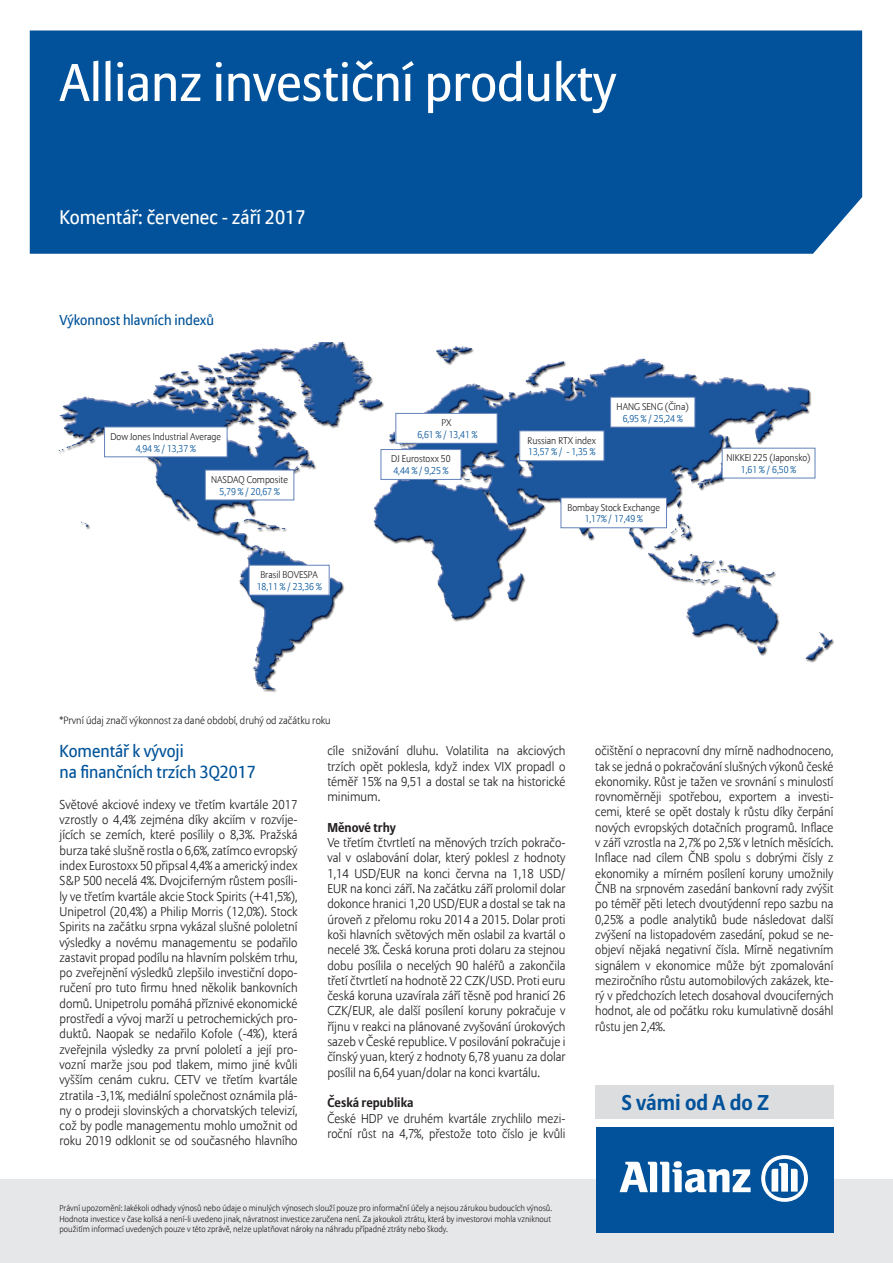
<style>
.page{position:relative;width:893px;height:1263px;background:#fff}
.page>*{position:absolute;margin:0;border:0;box-sizing:border-box;transform-origin:0 0}
.t1{font:52.5px "Allianz Sans";color:#fff}
.t2{font:700 21.3px "Allianz Sans";color:#01529a}
.t3{font:19.5px "Allianz Sans";color:#fff}
.t4{font:17.25px/20.7px "Allianz Sans";color:#015399}
.t5{font:14.25px "Allianz Sans";color:#015399}
.t6{font:300 12.75px/15.3px "Allianz Sans";color:#231f20;text-align:justify}
.t7{font:700 12.75px "Allianz Sans";color:#231f20}
.t8{font:300 10.5px "Allianz Sans";color:#231f20}
.t9{font:300 9.75px/11.7px "Allianz Sans";color:#231f20;text-align:center}
.t10{font:300 9.75px "Allianz Sans";color:#015399}
.t11{font:300 9.75px/11.7px "Allianz Sans";color:#01529a;text-align:center}
.t12{font:300 8.7px/10.4px "Allianz Sans";color:#231f20}
.s1{color:#01529a}
.s2{color:#015399}
.s3{color:#231f20}
</style>
<div class="page">
<div style="left:0;top:1179px;width:893px;height:84px;background:#e6e7e9"></div>
<div style="left:595px;top:1085px;width:238px;height:33px;background:#dcdddf"></div>
<div style="left:596px;top:1127px;width:237px;height:105px;background:#01529a"></div>
<svg style="left:620px;top:1161px;width:131px;height:31px"></svg>
<svg style="left:761px;top:1155px;width:47px;height:47px"></svg>
<div style="left:30px;top:30px;width:832px;height:224px;background:#01529a"></div>
<img style="left:58px;top:342px;width:775px;height:350px">
<div style="left:105px;top:427px;width:122px;height:30px;background:#fff"></div>
<div style="left:104px;top:427px;width:123px;height:30px;border:1px solid #6282b9"></div>
<div style="left:205px;top:470px;width:89px;height:30px;background:#fff"></div>
<div style="left:249px;top:565px;width:80px;height:30px;background:#fff"></div>
<div style="left:249px;top:565px;width:81px;height:30px;border:1px solid #6282b9"></div>
<div style="left:396px;top:413px;width:101px;height:30px;background:#fff"></div>
<div style="left:395px;top:413px;width:102px;height:31px;border:1px solid #6282b9"></div>
<div style="left:381px;top:449px;width:80px;height:30px;background:#fff"></div>
<div style="left:381px;top:449px;width:80px;height:31px;border:1px solid #6282b9"></div>
<div style="left:520px;top:431px;width:84px;height:30px;background:#fff"></div>
<div style="left:519px;top:430px;width:85px;height:31px;border:1px solid #6282b9"></div>
<div style="left:611px;top:397px;width:84px;height:30px;background:#fff"></div>
<div style="left:610px;top:397px;width:85px;height:30px;border:1px solid #6282b9"></div>
<div style="left:561px;top:498px;width:105px;height:30px;background:#fff"></div>
<div style="left:561px;top:497px;width:106px;height:31px;border:1px solid #6282b9"></div>
<div style="left:722px;top:448px;width:93px;height:30px;background:#fff"></div>
<div style="left:722px;top:448px;width:93px;height:30px;border:1px solid #6282b9"></div>
<h1 class="t1" style="left:60px;top:51px;width:558px">Allianz investiční produkty</h1>
<h3 class="t3" style="left:60px;top:206px;width:248px">Komentář: červenec - září 2017</h3>
<p class="t5" style="left:60px;top:312px;width:156px">Výkonnost hlavních indexů</p>
<p class="t9" style="left:111px;top:431px;width:112px">Dow Jones Industrial Average<br><span class="s1">4,94</span> <span class="s2">% / 13,37 %</span></p>
<p class="t9" style="left:211px;top:474px;width:78px">NASDAQ Composite<br><span class="s1">5,79</span> <span class="s2">% /</span> <span class="s1">20,67 %</span></p>
<p class="t9" style="left:257px;top:569px;width:66px">Brasil BOVESPA<br><span class="s1">18,11</span> <span class="s2">% /</span> <span class="s1">23,36</span> <span class="s2">%</span></p>
<p class="t8" style="left:60px;top:714px;width:273px">*První údaj značí výkonnost za dané období, druhý od začátku roku</p>
<p class="t11" style="left:417px;top:417px;width:62px"><span class="s3">PX<br></span>6,61 % <span class="s2">/</span> 13,41 %</p>
<p class="t9" style="left:391px;top:454px;width:61px;text-align:left">DJ Eurostoxx 50<br><span class="s1">4,44 %</span> <span class="s2">/</span> <span class="s1">9,25 %</span></p>
<p class="t9" style="left:528px;top:435px;width:70px">Russian RTX index</p>
<p class="t10" style="left:528px;top:446px;width:69px">13,57 % / - 1,35 %</p>
<p class="t9" style="left:617px;top:401px;width:74px">HANG SENG (Čína)</p>
<p class="t10" style="left:623px;top:412px;width:62px">6,95 % / 25,24 %</p>
<p class="t9" style="left:567px;top:502px;width:94px">Bombay Stock Exchange<br><span class="s2">1,17% /</span> <span class="s1">17,49</span> <span class="s2">%</span></p>
<p class="t9" style="left:726px;top:452px;width:86px">NIKKEI 225 (Japonsko)<br><span class="s1">1,61</span> <span class="s2">% / 6,50 %</span></p>
<h3 class="t4" style="left:60px;top:742px;width:198px">Komentář k vývoji<br>na finančních trzích 3Q2017</h3>
<p class="t6" style="left:60px;top:797px;width:240px">Světové akciové indexy ve třetím kvartále 2017 vzrostly o 4,4% zejména díky akciím v rozvíje&shy;jících se zemích, které posílily o 8,3%. Pražská burza také slušně rostla o 6,6%, zatímco evropský index Eurostoxx 50 připsal 4,4% a americký index S&amp;P 500 necelá 4%. Dvojciferným růstem posíli&shy;ly ve třetím kvartále akcie Stock Spirits (+41,5%), Unipetrol (20,4%) a Philip Morris (12,0%). Stock Spirits na začátku srpna vykázal slušné pololetní výsledky a novému managementu se podařilo zastavit propad podílu na hlavním polském trhu, po zveřejnění výsledků zlepšilo investiční dopo&shy;ručení pro tuto firmu hned několik bankovních domů. Unipetrolu pomáhá příznivé ekonomické prostředí a vývoj marží u petrochemických pro&shy;duktů. Naopak se nedařilo Kofole (-4%), která zveřejnila výsledky za první pololetí a její pro&shy;vozní marže jsou pod tlakem, mimo jiné kvůli vyšším cenám cukru. CETV ve třetím kvartále ztratila -3,1%, mediální společnost oznámila plá&shy;ny o prodeji slovinských a chorvatských televizí, což by podle managementu mohlo umožnit od roku 2019 odklonit se od současného hlavního</p>
<p class="t6" style="left:327px;top:744px;width:240px">cíle snižování dluhu. Volatilita na akciových trzích opět poklesla, když index VIX propadl o téměř 15% na 9,51 a dostal se tak na historické minimum.</p>
<p class="t7" style="left:327px;top:819px;width:70px">Měnové trhy</p>
<p class="t6" style="left:327px;top:835px;width:240px">Ve třetím čtvrtletí na měnových trzích pokračo&shy;val v oslabování dolar, který poklesl z hodnoty 1,14 USD/EUR na konci června na 1,18 USD/ EUR na konci září. Na začátku září prolomil dolar dokonce hranici 1,20 USD/EUR a dostal se tak na úroveň z přelomu roku 2014 a 2015. Dolar proti koši hlavních světových měn oslabil za kvartál o necelé 3%. Česká koruna proti dolaru za stejnou dobu posílila o necelých 90 haléřů a zakončila třetí čtvrtletí na hodnotě 22 CZK/USD. Proti euru česká koruna uzavírala září těsně pod hranicí 26<br>CZK/EUR, ale další posílení koruny pokračuje v říjnu v reakci na plánované zvyšování úrokových sazeb v České republice. V posilování pokračuje i čínský yuan, který z hodnoty 6,78 yuanu za dolar posílil na 6,64 yuan/dolar na konci kvartálu.</p>
<p class="t7" style="left:327px;top:1094px;width:87px">Česká republika</p>
<p class="t6" style="left:327px;top:1111px;width:240px">České HDP ve druhém kvartále zrychlilo mezi&shy;roční růst na 4,7%, přestože toto číslo je kvůli</p>
<p class="t12" style="left:60px;top:1203px;width:494px">Právní upozornění: Jakékoli odhady výnosů nebo údaje o minulých výnosech slouží pouze pro informační účely a nejsou zárukou budoucích výnosů.<br>Hodnota investice v čase kolísá a není-li uvedeno jinak, návratnost investice zaručena není. Za jakoukoli ztrátu, která by investorovi mohla vzniknout použitím informací uvedených pouze v této zprávě, nelze uplatňovat nároky na náhradu případné ztráty nebo škody.</p>
<p class="t6" style="left:595px;top:744px;width:240px">očištění o nepracovní dny mírně nadhodnoceno, tak se jedná o pokračování slušných výkonů české ekonomiky. Růst je tažen ve srovnání s minulostí rovnoměrněji spotřebou, exportem a investi&shy;cemi, které se opět dostaly k růstu díky čerpání nových evropských dotačních programů. Inflace v září vzrostla na 2,7% po 2,5% v letních měsících.<br>Inflace nad cílem ČNB spolu s dobrými čísly z ekonomiky a mírném posílení koruny umožnily ČNB na srpnovém zasedání bankovní rady zvýšit po téměř pěti letech dvoutýdenní repo sazbu na 0,25% a podle analytiků bude následovat další zvýšení na listopadovém zasedání, pokud se ne&shy;objeví nějaká negativní čísla. Mírně negativním signálem v ekonomice může být zpomalování meziročního růstu automobilových zakázek, kte&shy;rý v předchozích letech dosahoval dvouciferných hodnot, ale od počátku roku kumulativně dosáhl růstu jen 2,4%.</p>
<h2 class="t2" style="left:622px;top:1088px;width:149px">S vámi od A do Z</h2>
</div>
